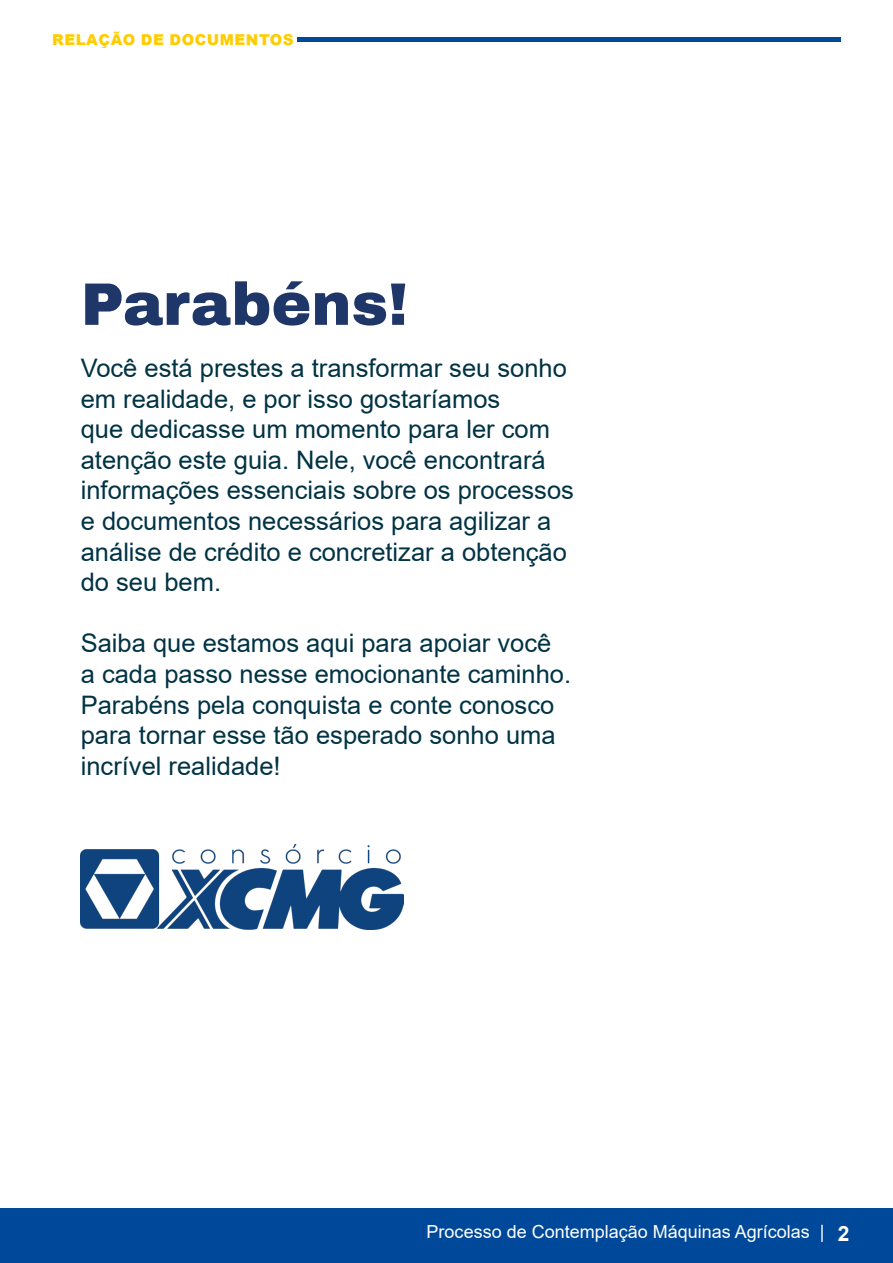
<style>
.page{position:relative;width:893px;height:1263px;background:#fff}
.page>*{position:absolute;margin:0;border:0;box-sizing:border-box;transform-origin:0 0}
.t1{font:900 60px "Archivo";color:#1f3669}
.t2{font:25.5px/30.6px "Arial";color:#034}
.t3{font:700 21px "Arial";color:#fff}
.t4{font:18px "Arial";color:#fff}
.t5{font:900 15px "Arial";letter-spacing:.035em;color:#fc0}
</style>
<div class="page">
<div style="left:0;top:1209px;width:893px;height:54px;background:#00489a"></div>
<hr style="left:298px;top:37px;width:543px;height:4px;background:#00489a">
<img style="left:81px;top:845px;width:323px;height:85px">
<p class="t5" style="left:52px;top:29px;width:243px">RELAÇÃO DE DOCUMENTOS</p>
<h1 class="t1" style="left:81px;top:267px;width:329px">Parabéns!</h1>
<p class="t2" style="left:81px;top:353px;width:495px">Você está prestes a transformar seu sonho em realidade, e por isso gostaríamos<br>que dedicasse um momento para ler com atenção este guia. Nele, você encontrará informações essenciais sobre os processos e documentos necessários para agilizar a análise de crédito e concretizar a obtenção do seu bem.</p>
<p class="t2" style="left:81px;top:628px;width:492px">Saiba que estamos aqui para apoiar você a cada passo nesse emocionante caminho.<br>Parabéns pela conquista e conte conosco para tornar esse tão esperado sonho uma incrível realidade!</p>
<p class="t4" style="left:427px;top:1220px;width:399px">Processo de Contemplação Máquinas Agrícolas |</p>
<p class="t3" style="left:838px;top:1218px;width:13px">2</p>
</div>
